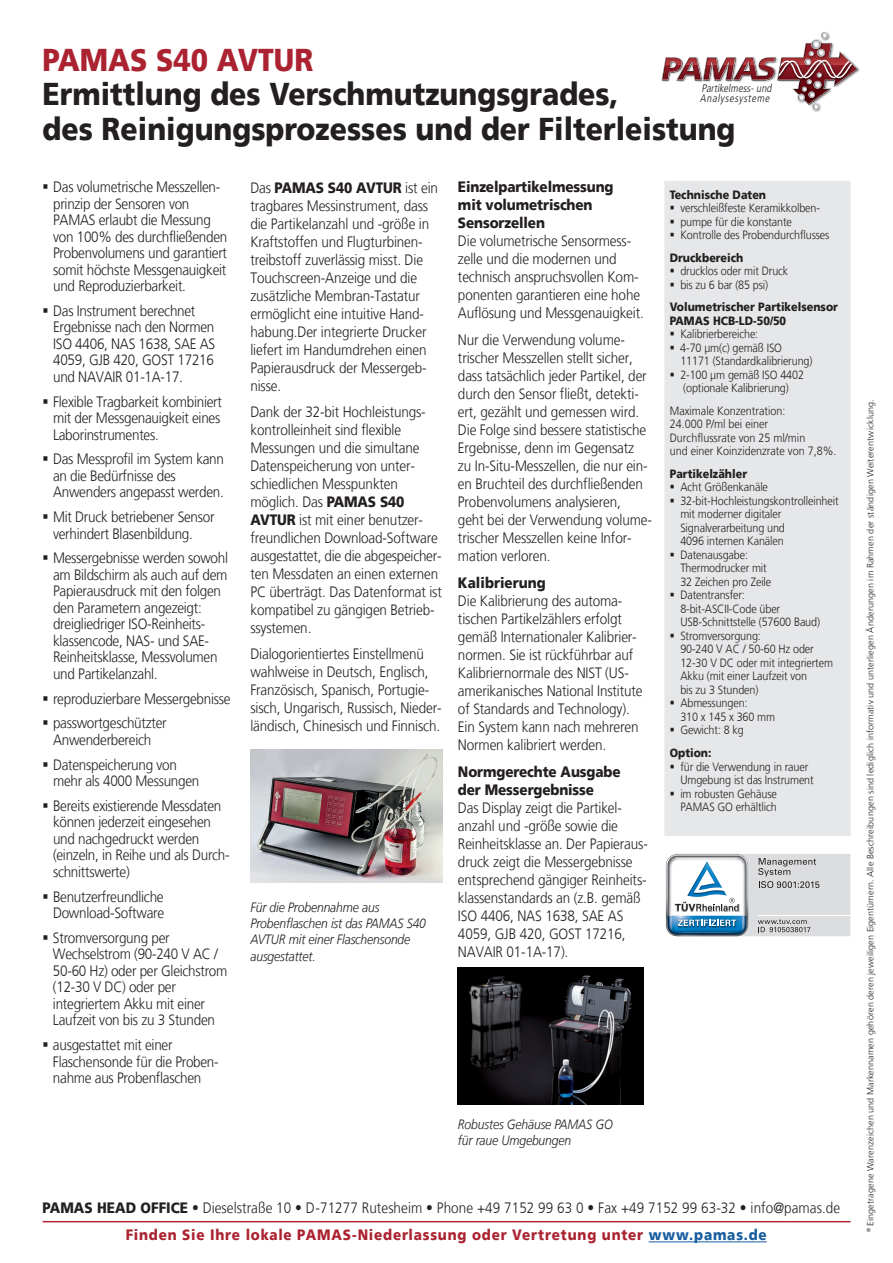
<style>
.page{position:relative;width:893px;height:1263px;background:#fff}
.page>*{position:absolute;margin:0;border:0;box-sizing:border-box;transform-origin:0 0}
.t1{font:900 31.5px/34.5px "Frutiger LT";color:#231f20;scale:.9 1}
.t2{font:900 31.5px "Frutiger LT";color:#ab2331;scale:.9 1}
.t3{font:300 15px/18px "Frutiger LT";letter-spacing:-.01em;color:#231f20;scale:.9 1}
.t4{font:900 15px/18px "Frutiger LT";letter-spacing:-.01em;color:#231f20;scale:.9 1}
.t5{font:italic 300 13.5px/16.2px "Frutiger LT";letter-spacing:-.01em;color:#231f20;scale:.9 1}
.t6{font:300 12px/13.5px "Frutiger LT";letter-spacing:-.01em;color:#231f20;scale:.9 1}
.t7{font:900 12px/13.5px "Frutiger LT";color:#231f20;scale:.9 1}
.t8{font:italic 300 condensed 10.95px/9.8px "Frutiger";color:#231f20}
.t9{font:300 9px "Frutiger LT";letter-spacing:.015em;color:#231f20}
.s1{font-weight:900}
.s2{font-weight:900;color:#ab2331}
.s3{font-weight:900;color:#175d9e}
</style>
<div class="page">
<svg style="left:662px;top:32px;width:196px;height:80px"></svg>
<svg style="left:665px;top:853px;width:186px;height:84px"></svg>
<div style="left:664px;top:181px;width:186px;height:655px;background:#e6e7e9"></div>
<img style="left:458px;top:967px;width:186px;height:137px">
<img style="left:250px;top:750px;width:193px;height:132px">
<hr style="left:649px;top:1241px;width:118px;height:1px;background:#175d9e">
<hr style="left:43px;top:1221px;width:807px;height:1px;background:#b72837">
<h1 class="t2" style="left:43px;top:41px;width:302px">PAMAS S40 AVTUR</h1>
<h1 class="t1" style="left:43px;top:77px;width:771px">Ermittlung des Verschmutzungsgrades,<br>des Reinigungsprozesses und der Filterleistung</h1>
<p class="t3" style="left:53px;top:179px;width:195px;line-height:16.5px">Das volumetrische Messzellen&shy;prinzip der Sensoren von<br>PAMAS erlaubt die Messung von 100% des durchfließenden<br>Probenvolumens und garantiert somit höchste Messgenauigkeit und Reproduzierbarkeit.</p>
<p class="t3" style="left:53px;top:303px;width:182px;line-height:16.5px">Das Instrument berechnet<br>Ergebnisse nach den Normen<br>ISO 4406, NAS 1638, SAE AS<br>4059, GJB 420, GOST 17216 und NAVAIR 01-1A-17.</p>
<p class="t3" style="left:53px;top:393px;width:189px;line-height:16.5px;text-align:justify">Flexible Tragbarkeit kombiniert mit der Messgenauigkeit eines Laborinstrumentes.</p>
<p class="t3" style="left:53px;top:451px;width:191px;line-height:16.5px">Das Messprofil im System kann an die Bedürfnisse des<br>Anwenders angepasst werden.</p>
<p class="t3" style="left:53px;top:509px;width:181px;line-height:16.5px">Mit Druck betriebener Sensor verhindert Blasenbildung.</p>
<p class="t3" style="left:53px;top:550px;width:196px;line-height:16.5px">Messergebnisse werden sowohl am Bildschirm als auch auf dem<br>Papierausdruck mit den folgen den Parametern angezeigt: dreigliedriger ISO-Reinheits&shy;klassencode, NAS- und SAE-<br>Reinheitsklasse, Messvolumen und Partikelanzahl.</p>
<p class="t3" style="left:53px;top:686px;width:199px;line-height:24.8px">reproduzierbare Messergebnisse passwortgeschützter</p>
<p class="t3" style="left:53px;top:727px;width:139px;line-height:24.8px">Anwenderbereich<br>Datenspeicherung von</p>
<p class="t3" style="left:53px;top:769px;width:189px;line-height:24.8px">mehr als 4000 Messungen<br>Bereits existierende Messdaten</p>
<p class="t3" style="left:53px;top:814px;width:198px;line-height:16.5px">können jederzeit eingesehen und nachgedruckt werden (einzeln, in Reihe und als Durch&shy;schnittswerte)</p>
<p class="t3" style="left:53px;top:888px;width:125px;line-height:16.5px">Benutzerfreundliche<br>Download-Software</p>
<p class="t3" style="left:53px;top:930px;width:195px;line-height:16.5px">Stromversorgung per<br>Wechselstrom (90-240 V AC /<br>50-60 Hz) oder per Gleichstrom (12-30 V DC) oder per integriertem Akku mit einer<br>Laufzeit von bis zu 3 Stunden</p>
<p class="t3" style="left:53px;top:1037px;width:186px;line-height:16.5px">ausgestattet mit einer<br>Flaschensonde für die Proben&shy;nahme aus Probenflaschen</p>
<p class="t8" style="left:700px;top:84px;width:75px">Partikelmess-und<br>Analysesysteme</p>
<p class="t4" style="left:458px;top:178px;width:174px">Einzelpartikelmessung mit volumetrischen<br>Sensorzellen</p>
<p class="t3" style="left:458px;top:232px;width:208px">Die volumetrische Sensormess&shy;zelle und die modernen und technisch anspruchsvollen Kom&shy;ponenten garantieren eine hohe<br>Auflösung und Messgenauigkeit.</p>
<p class="t3" style="left:458px;top:331px;width:217px">Nur die Verwendung volume&shy;trischer Messzellen stellt sicher, dass tatsächlich jeder Partikel, der durch den Sensor fließt, detekti&shy;ert, gezählt und gemessen wird.<br>Die Folge sind bessere statistische<br>Ergebnisse, denn im Gegensatz<br>zu In-Situ-Messzellen, die nur ein&shy;en Bruchteil des durchfließenden<br>Probenvolumens analysieren,<br>geht bei der Verwendung volume&shy;trischer Messzellen keine Infor&shy;mation verloren.</p>
<p class="t4" style="left:458px;top:574px;width:99px">Kalibrierung</p>
<p class="t3" style="left:458px;top:592px;width:207px">Die Kalibrierung des automa&shy;tischen Partikelzählers erfolgt gemäß Internationaler Kalibrier&shy;normen. Sie ist rückführbar auf<br>Kalibriernormale des NIST (US&shy;amerikanisches National Institute of Standards and Technology).<br>Ein System kann nach mehreren<br>Normen kalibriert werden.</p>
<p class="t4" style="left:458px;top:763px;width:182px">Normgerechte Ausgabe der Messergebnisse</p>
<p class="t3" style="left:458px;top:799px;width:212px">Das Display zeigt die Partikel&shy;anzahl und -größe sowie die<br>Reinheitsklasse an. Der Papieraus&shy;druck zeigt die Messergebnisse entsprechend gängiger Reinheits&shy;klassenstandards an (z.B. gemäß<br>ISO 4406, NAS 1638, SAE AS<br>4059, GJB 420, GOST 17216,<br>NAVAIR 01-1A-17).</p>
<p class="t3" style="left:250px;top:179px;width:210px">Das <span class="s1">PAMAS S40 AVTUR</span> ist ein tragbares Messinstrument, dass die Partikelanzahl und -größe in<br>Kraftstoffen und Flugturbinen&shy;treibstoff zuverlässig misst. Die<br>Touchscreen-Anzeige und die zusätzliche Membran-Tastatur ermöglicht eine intuitive Hand&shy;habung.Der integrierte Drucker liefert im Handumdrehen einen<br>Papierausdruck der Messergeb&shy;nisse.</p>
<p class="t3" style="left:250px;top:403px;width:214px">Dank der 32-bit Hochleistungs&shy;kontrolleinheit sind flexible<br>Messungen und die simultane<br>Datenspeicherung von unter&shy;schiedlichen Messpunkten möglich. Das <span class="s1">PAMAS S40<br>AVTUR</span> ist mit einer benutzer&shy;freundlichen Download-Software ausgestattet, die die abgespeicher&shy;ten Messdaten an einen externen<br>PC überträgt. Das Datenformat ist kompatibel zu gängigen Betrieb&shy;ssystemen.</p>
<p class="t3" style="left:250px;top:645px;width:214px">Dialogorientiertes Einstellmenü wahlweise in Deutsch, Englisch, Französisch, Spanisch, Portugie&shy;sisch, Ungarisch, Russisch, Nieder&shy;ländisch, Chinesisch und Finnisch.</p>
<p class="t7" style="left:670px;top:188px;width:109px">Technische Daten</p>
<p class="t6" style="left:680px;top:202px;width:167px">verschleißfeste Keramikkolben&shy;pumpe für die konstante<br>Kontrolle des Probendurchflusses</p>
<p class="t7" style="left:670px;top:251px;width:83px">Druckbereich</p>
<p class="t6" style="left:680px;top:265px;width:122px">drucklos oder mit Druck bis zu 6 bar (85 psi)</p>
<p class="t7" style="left:670px;top:300px;width:189px">Volumetrischer Partikelsensor<br>PAMAS HCB-LD-50/50</p>
<p class="t6" style="left:680px;top:328px;width:148px">Kalibrierbereiche:<br>4-70 µm(c) gemäß ISO<br>11171 (Standardkalibrierung)<br>2-100 µm gemäß ISO 4402 (optionale Kalibrierung)</p>
<p class="t6" style="left:670px;top:404px;width:187px">Maximale Konzentration:<br>24.000 P/ml bei einer<br>Durchflussrate von 25 ml/min<br>und einer Koinzidenzrate von 7,8%.</p>
<p class="t7" style="left:670px;top:467px;width:88px">Partikelzähler</p>
<p class="t6" style="left:680px;top:481px;width:177px">Acht Größenkanäle<br>32-bit-Hochleistungskontrolleinheit mit moderner digitaler<br>Signalverarbeitung und<br>4096 internen Kanälen<br>Datenausgabe:<br>Thermodrucker mit<br>32 Zeichen pro Zeile<br>Datentransfer:<br>8-bit-ASCII-Code über<br>USB-Schnittstelle (57600 Baud)<br>Stromversorgung:<br>90-240 V AC / 50-60 Hz oder<br>12-30 V DC oder mit integriertem<br>Akku (mit einer Laufzeit von<br>bis zu 3 Stunden)<br>Abmessungen:<br>310 x 145 x 360 mm<br>Gewicht: 8 kg</p>
<p class="t7" style="left:670px;top:746px;width:48px">Option:</p>
<p class="t6" style="left:680px;top:760px;width:150px">für die Verwendung in rauer<br>Umgebung ist das Instrument im robusten Gehäuse<br>PAMAS GO erhältlich</p>
<p class="t5" style="left:250px;top:899px;width:197px">Für die Probennahme aus<br>Probenflaschen ist das PAMAS S40<br>AVTUR mit einer Flaschensonde ausgestattet.</p>
<p class="t5" style="left:458px;top:1116px;width:174px">Robustes Gehäuse PAMAS GO für raue Umgebungen</p>
<p class="t3" style="left:126px;top:1194px;width:795px;line-height:27.3px;text-indent:-83px"><span class="s1">PAMAS HEAD OFFICE</span> • Dieselstraße 10 • D-71277 Rutesheim • Phone +49 7152 99 63 0 • Fax +49 7152 99 63-32 • info@pamas.de<br><span class="s2">Finden Sie Ihre lokale PAMAS-Niederlassung oder Vertretung unter</span> <span class="s3">www.pamas.de</span></p>
<p class="t9" style="left:865px;top:1232px;width:834px;rotate:-90deg"><sup>®</sup> Eingetragene Warenzeichen und Markennamen gehören deren jeweiligen Eigentümern. Alle Beschreibungen sind lediglich informativ und unterliegen Änderungen im Rahmen der ständigen Weiterentwicklung.</p>
</div>
